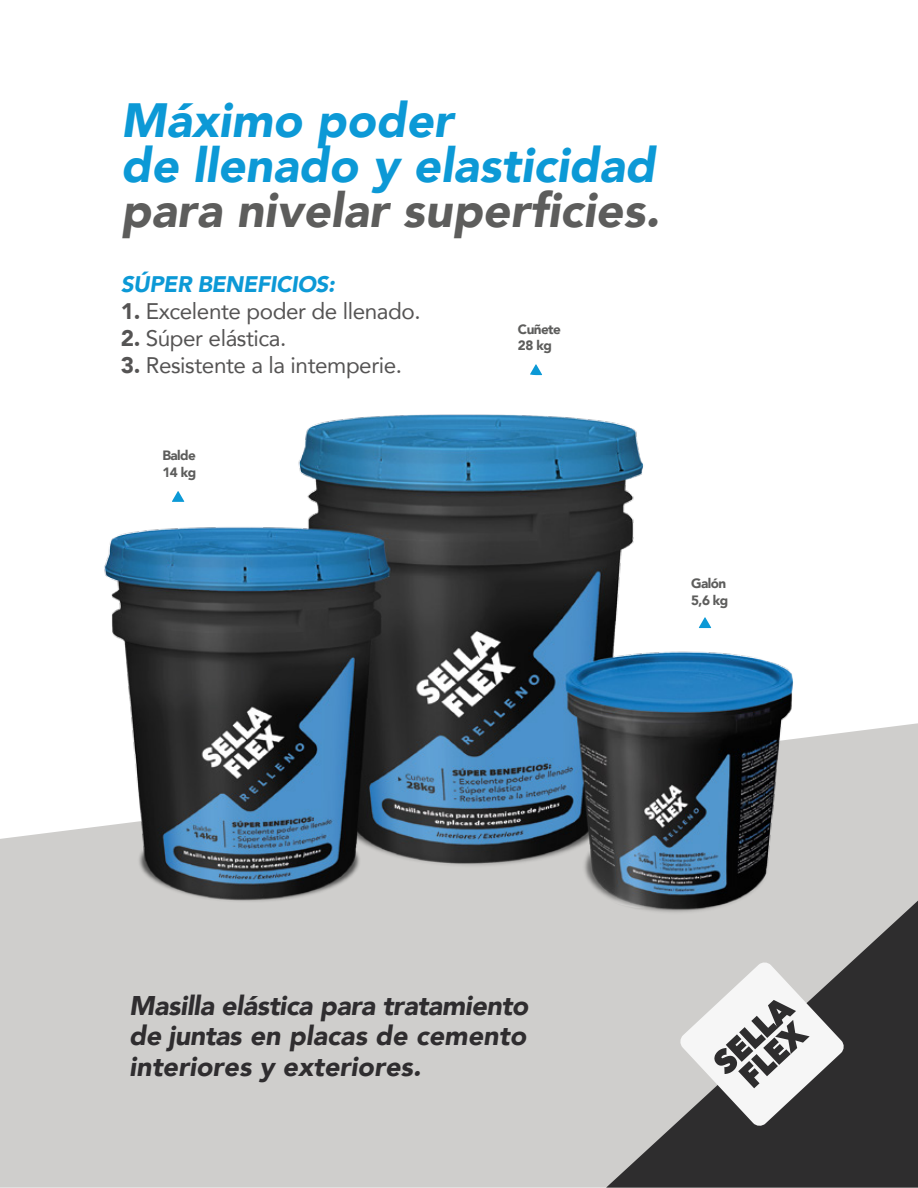
<style>
.page{position:relative;width:918px;height:1188px;background:#fff}
.page>*{position:absolute;margin:0;border:0;box-sizing:border-box;transform-origin:0 0}
.t1{font:italic 900 48px/45px "Avenir";color:#0c99d6}
.t2{font:italic 900 48px "Avenir";color:#5d5d5c}
.t3{font:italic 900 27px/30.6px "Avenir";color:#2f2d2f;text-align:justify}
.t4{font:22.5px "Avenir";letter-spacing:-.02em;color:#555454}
.t5{font:italic 900 22.5px "Avenir";letter-spacing:-.02em;color:#0c99d6}
.t6{font:900 13.5px/16.2px "Avenir";letter-spacing:-.04em;color:#5d5d5c}
.s1{font-weight:900}
</style>
<div class="page">
<div style="left:0;top:723px;width:918px;height:465px;background:#cfcecc"></div>
<svg style="left:606px;top:901px;width:312px;height:287px;background:#787777"></svg>
<svg style="left:679px;top:961px;width:166px;height:166px"></svg>
<svg style="left:530px;top:364px;width:12px;height:11px"></svg>
<img style="left:97px;top:414px;width:724px;height:504px">
<h1 class="t1" style="left:121px;top:97px;width:536px">Máximo poder<br>de llenado y elasticidad</h1>
<h1 class="t2" style="left:121px;top:171px;width:540px">para nivelar superficies.</h1>
<p class="t5" style="left:121px;top:266px;width:215px">SÚPER BENEFICIOS:</p>
<p class="t4" style="left:121px;top:293px;width:301px"><span class="s1">1.</span> Excelente poder de llenado.</p>
<p class="t4" style="left:121px;top:320px;width:167px"><span class="s1">2.</span> Súper elástica.</p>
<p class="t4" style="left:121px;top:347px;width:283px"><span class="s1">3.</span> Resistente a la intemperie.</p>
<p class="t6" style="left:518px;top:321px;width:45px">Cuñete<br>28 kg</p>
<p class="t6" style="left:162px;top:447px;width:35px">Balde<br>14 kg</p>
<p class="t6" style="left:691px;top:575px;width:39px">Galón<br>5,6 kg</p>
<p class="t3" style="left:129px;top:990px;width:401px">Masilla elástica para tratamiento de juntas en placas de cemento interiores y exteriores.</p>
</div>
